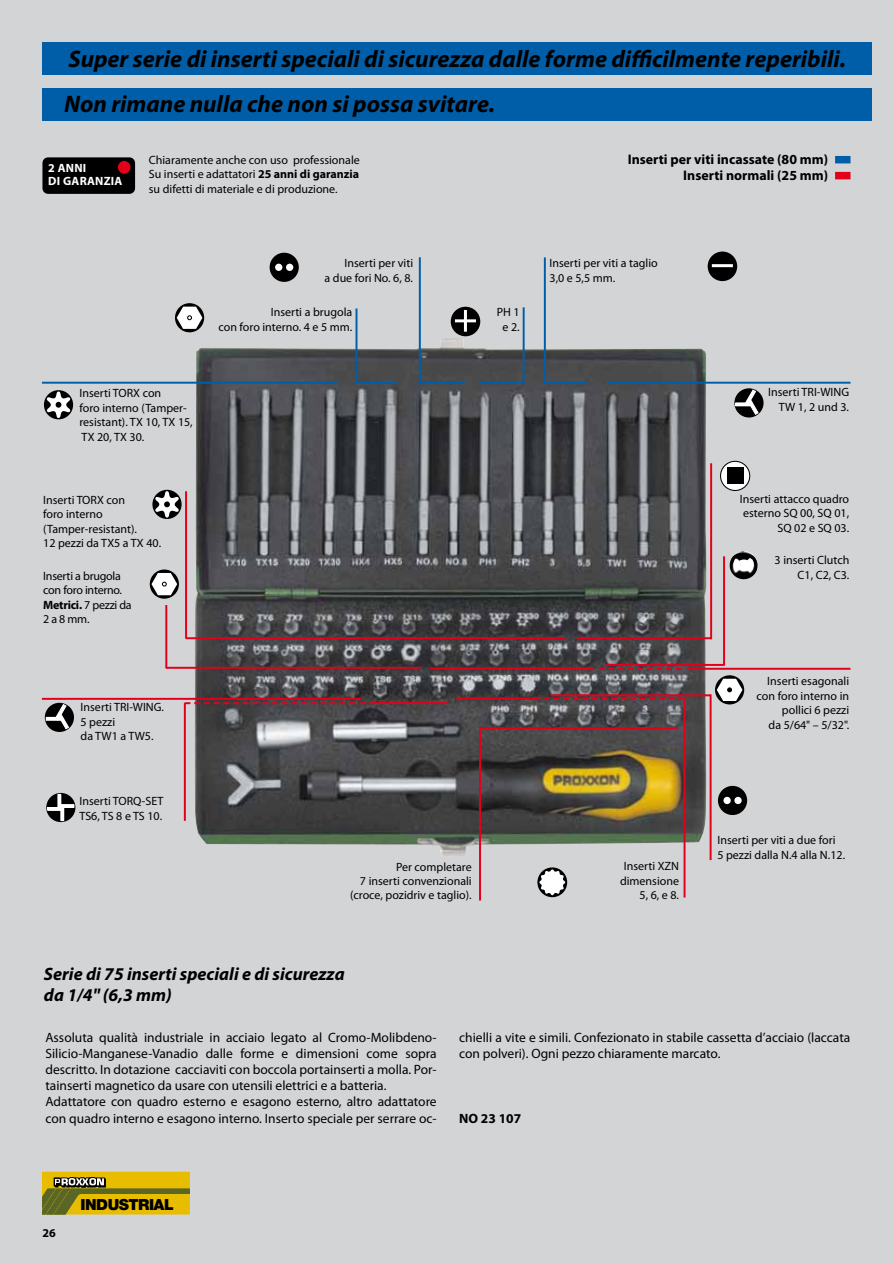
<style>
.page{position:relative;width:893px;height:1263px;background:#d3d4d6}
.page>*{position:absolute;margin:0;border:0;box-sizing:border-box;transform-origin:0 0}
.t1{font:italic 700 24px/45.8px "Myriad Pro";color:#000}
.t2{font:italic 700 18px/21.6px "Myriad Pro";color:#000}
.t3{font:900 15.3px "Helvetica Neue LT Std";letter-spacing:-.035em;color:#000}
.t4{font:700 13.95px/16.6px "Myriad Pro";color:#000;text-align:right}
.t5{font:13.5px/16.2px "Myriad Pro";color:#000}
.t6{font:700 13.5px "Myriad Pro";color:#000}
.t7{font:12px/14.4px "Myriad Pro";color:#000;text-align:right}
.t8{font:12px/14.4px "Myriad Pro";letter-spacing:-.02em;color:#000}
.t9{font:700 12px/13.5px "Myriad Pro";letter-spacing:.02em;color:#fff}
.t10{font:700 12px "Myriad Pro";color:#000}
.s1{font-weight:700}
</style>
<div class="page">
<img style="left:194px;top:338px;width:512px;height:518px">
<div style="left:42px;top:43px;width:830px;height:32px;background:#005ea8"></div>
<div style="left:42px;top:88px;width:830px;height:33px;background:#005ea8"></div>
<div style="left:43px;top:1172px;width:146px;height:42px;background:#e8bd00"></div>
<svg style="left:42px;top:1178px;width:147px;height:36px"></svg>
<hr style="left:42px;top:382px;width:295px;height:2px;background:#005ea8">
<hr style="left:356px;top:382px;width:41px;height:2px;background:#005ea8">
<hr style="left:355px;top:308px;width:2px;height:76px;background:#005ea8">
<hr style="left:420px;top:382px;width:45px;height:2px;background:#005ea8">
<hr style="left:419px;top:257px;width:2px;height:127px;background:#005ea8">
<hr style="left:480px;top:382px;width:44px;height:2px;background:#005ea8">
<hr style="left:544px;top:382px;width:43px;height:2px;background:#005ea8">
<div style="left:835px;top:156px;width:15px;height:7px;background:#005ea8"></div>
<div style="left:835px;top:172px;width:15px;height:7px;background:#e2001a"></div>
<hr style="left:608px;top:382px;width:242px;height:2px;background:#005ea8">
<hr style="left:523px;top:307px;width:2px;height:77px;background:#005ea8">
<hr style="left:544px;top:257px;width:2px;height:127px;background:#005ea8">
<svg style="left:44px;top:390px;width:29px;height:29px"></svg>
<svg style="left:46px;top:392px;width:25px;height:26px"></svg>
<svg style="left:175px;top:303px;width:29px;height:29px"></svg>
<svg style="left:177px;top:307px;width:25px;height:22px"></svg>
<div style="left:270px;top:253px;width:29px;height:29px;background:#000;border-radius:50%"></div>
<div style="left:275px;top:264px;width:7px;height:7px;background:#fff;border-radius:50%"></div>
<div style="left:286px;top:264px;width:7px;height:7px;background:#fff;border-radius:50%"></div>
<div style="left:451px;top:307px;width:29px;height:29px;background:#000;border-radius:50%"></div>
<hr style="left:464px;top:310px;width:3px;height:22px;background:#fff">
<hr style="left:455px;top:319px;width:21px;height:3px;background:#fff">
<div style="left:708px;top:252px;width:29px;height:29px;background:#000;border-radius:50%"></div>
<hr style="left:712px;top:264px;width:21px;height:3px;background:#fff">
<svg style="left:734px;top:388px;width:29px;height:30px"></svg>
<div style="left:736px;top:403px;width:16px;height:3px;border:1px solid #fff"></div>
<svg style="left:744px;top:390px;width:14px;height:25px"></svg>
<hr style="left:577px;top:637px;width:134px;height:2px;background:#e2001a">
<hr style="left:710px;top:463px;width:2px;height:176px;background:#e2001a">
<svg style="left:152px;top:490px;width:30px;height:29px"></svg>
<svg style="left:154px;top:491px;width:26px;height:27px"></svg>
<svg style="left:720px;top:461px;width:30px;height:29px"></svg>
<div style="left:720px;top:461px;width:30px;height:30px;border:1px solid #000;border-radius:50%"></div>
<div style="left:727px;top:468px;width:16px;height:16px;background:#000"></div>
<hr style="left:186px;top:637px;width:379px;height:2px;background:#e2001a">
<hr style="left:185px;top:491px;width:2px;height:148px;background:#e2001a">
<hr style="left:166px;top:667px;width:254px;height:2px;background:#e2001a">
<hr style="left:165px;top:605px;width:2px;height:63px;background:#e2001a">
<hr style="left:42px;top:698px;width:319px;height:2px;background:#e2001a">
<hr style="left:370px;top:702px;width:78px;height:2px;background:#e2001a">
<hr style="left:456px;top:698px;width:83px;height:2px;background:#e2001a">
<hr style="left:479px;top:727px;width:198px;height:2px;background:#e2001a">
<hr style="left:479px;top:728px;width:2px;height:173px;background:#e2001a">
<hr style="left:184px;top:703px;width:2px;height:118px;background:#e2001a">
<svg style="left:150px;top:570px;width:29px;height:29px"></svg>
<svg style="left:151px;top:573px;width:26px;height:22px"></svg>
<hr style="left:429px;top:668px;width:165px;height:2px;background:#e2001a">
<hr style="left:687px;top:668px;width:163px;height:2px;background:#e2001a">
<svg style="left:599px;top:668px;width:82px;height:2px"></svg>
<hr style="left:551px;top:694px;width:160px;height:2px;background:#e2001a">
<hr style="left:709px;top:694px;width:2px;height:166px;background:#e2001a">
<hr style="left:606px;top:664px;width:118px;height:2px;background:#e2001a">
<hr style="left:723px;top:556px;width:2px;height:110px;background:#e2001a">
<svg style="left:535px;top:698px;width:149px;height:2px"></svg>
<hr style="left:683px;top:699px;width:2px;height:199px;background:#e2001a">
<svg style="left:715px;top:675px;width:29px;height:29px"></svg>
<svg style="left:717px;top:679px;width:25px;height:22px"></svg>
<img style="left:729px;top:551px;width:29px;height:28px">
<svg style="left:45px;top:703px;width:29px;height:29px"></svg>
<div style="left:46px;top:717px;width:16px;height:3px;border:1px solid #fff"></div>
<svg style="left:55px;top:704px;width:14px;height:25px"></svg>
<svg style="left:185px;top:702px;width:180px;height:2px"></svg>
<svg style="left:46px;top:793px;width:29px;height:29px"></svg>
<div style="left:61px;top:804px;width:13px;height:4px;border:1px solid #fff"></div>
<svg style="left:48px;top:805px;width:26px;height:16px"></svg>
<div style="left:61px;top:807px;width:3px;height:14px;border:1px solid #fff"></div>
<div style="left:58px;top:794px;width:3px;height:14px;border:1px solid #fff"></div>
<div style="left:718px;top:786px;width:29px;height:29px;background:#000;border-radius:50%"></div>
<div style="left:723px;top:797px;width:8px;height:7px;background:#fff;border-radius:50%"></div>
<div style="left:734px;top:797px;width:8px;height:7px;background:#fff;border-radius:50%"></div>
<svg style="left:537px;top:867px;width:30px;height:30px"></svg>
<svg style="left:539px;top:869px;width:26px;height:26px"></svg>
<div style="left:42px;top:157px;width:93px;height:37px;background:#000;border-radius:6px"></div>
<div style="left:118px;top:161px;width:12px;height:13px;background:#e2001a;border-radius:50%"></div>
<h1 class="t1" style="left:64px;top:37px;width:783px">Super serie di inserti speciali di sicurezza dalle forme difficilmente reperibili.<br>Non rimane nulla che non si possa svitare.</h1>
<p class="t4" style="left:628px;top:151px;width:202px">Inserti per viti incassate (80 mm)<br>Inserti normali (25 mm)</p>
<p class="t7" style="left:149px;top:154px;width:212px;text-align:justify">Chiaramente anche con uso professionale Su inserti e adattatori <span class="s1">25 anni di garanzia </span>su difetti di materiale e di produzione.</p>
<p class="t9" style="left:48px;top:162px;width:76px">2 ANNI<br>DI GARANZIA</p>
<p class="t7" style="left:325px;top:257px;width:90px">Inserti per viti<br>a due fori No. 6, 8.</p>
<p class="t7" style="left:549px;top:257px;width:110px;text-align:left">Inserti per viti a taglio<br>3,0 e 5,5 mm.</p>
<p class="t7" style="left:497px;top:306px;width:24px;text-align:center">PH 1 e 2.</p>
<p class="t7" style="left:219px;top:306px;width:135px">Inserti a brugola<br>con foro interno. 4 e 5 mm.</p>
<p class="t7" style="left:79px;top:387px;width:115px;text-align:left">Inserti TORX con<br>foro interno (Tamper&shy;resistant). TX 10, TX 15,<br>TX 20, TX 30.</p>
<p class="t7" style="left:768px;top:386px;width:82px">Inserti TRI-WING<br>TW 1, 2 und 3.</p>
<p class="t7" style="left:43px;top:493px;width:119px;text-align:left">Inserti TORX con<br>foro interno (Tamper-resistant).<br>12 pezzi da TX5 a TX 40.</p>
<p class="t7" style="left:740px;top:493px;width:111px">Inserti attacco quadro esterno SQ 00, SQ 01,<br>SQ 02 e SQ 03.</p>
<p class="t8" style="left:43px;top:569px;width:90px">Inserti a brugola con foro interno.<br><span class="s1">Metrici.</span> 7 pezzi da<br>2 a 8 mm.</p>
<p class="t7" style="left:775px;top:554px;width:76px">3 inserti Clutch<br>C1, C2, C3.</p>
<p class="t7" style="left:81px;top:701px;width:85px;text-align:left">Inserti TRI-WING.<br>5 pezzi<br>da TW1 a TW5.</p>
<p class="t7" style="left:79px;top:795px;width:85px;text-align:left">Inserti TORQ-SET<br>TS6, TS 8 e TS 10.</p>
<p class="t7" style="left:350px;top:860px;width:123px">Per completare<br>7 inserti convenzionali (croce, pozidriv e taglio).</p>
<h2 class="t2" style="left:44px;top:964px;width:302px">Serie di 75 inserti speciali e di sicurezza da 1/4" (6,3 mm)</h2>
<p class="t7" style="left:757px;top:675px;width:94px">Inserti esagonali con foro interno in pollici 6 pezzi<br>da 5/64" – 5/32".</p>
<p class="t7" style="left:620px;top:860px;width:61px">Inserti XZN dimensione<br>5, 6, e 8.</p>
<p class="t7" style="left:717px;top:834px;width:129px;text-align:left">Inserti per viti a due fori<br>5 pezzi dalla N.4 alla N.12.</p>
<p class="t5" style="left:45px;top:1030px;width:393px">Assoluta qualità industriale in acciaio legato al Cromo-Molibdeno-Silicio-Manganese-Vanadio dalle forme e dimensioni come sopra descritto. In dotazione cacciaviti con boccola portainserti a molla. Por&shy;tainserti magnetico da usare con utensili elettrici e a batteria.<br>Adattatore con quadro esterno e esagono esterno, altro adattatore con quadro interno e esagono interno. Inserto speciale per serrare oc-</p>
<p class="t5" style="left:459px;top:1030px;width:393px">chielli a vite e simili. Confezionato in stabile cassetta d’acciaio (laccata con polveri). Ogni pezzo chiaramente marcato.</p>
<p class="t6" style="left:459px;top:1113px;width:63px">NO 23 107</p>
<p class="t10" style="left:42px;top:1228px;width:15px">26</p>
<p class="t3" style="left:81px;top:1195px;width:95px">INDUSTRIAL</p>
</div>
